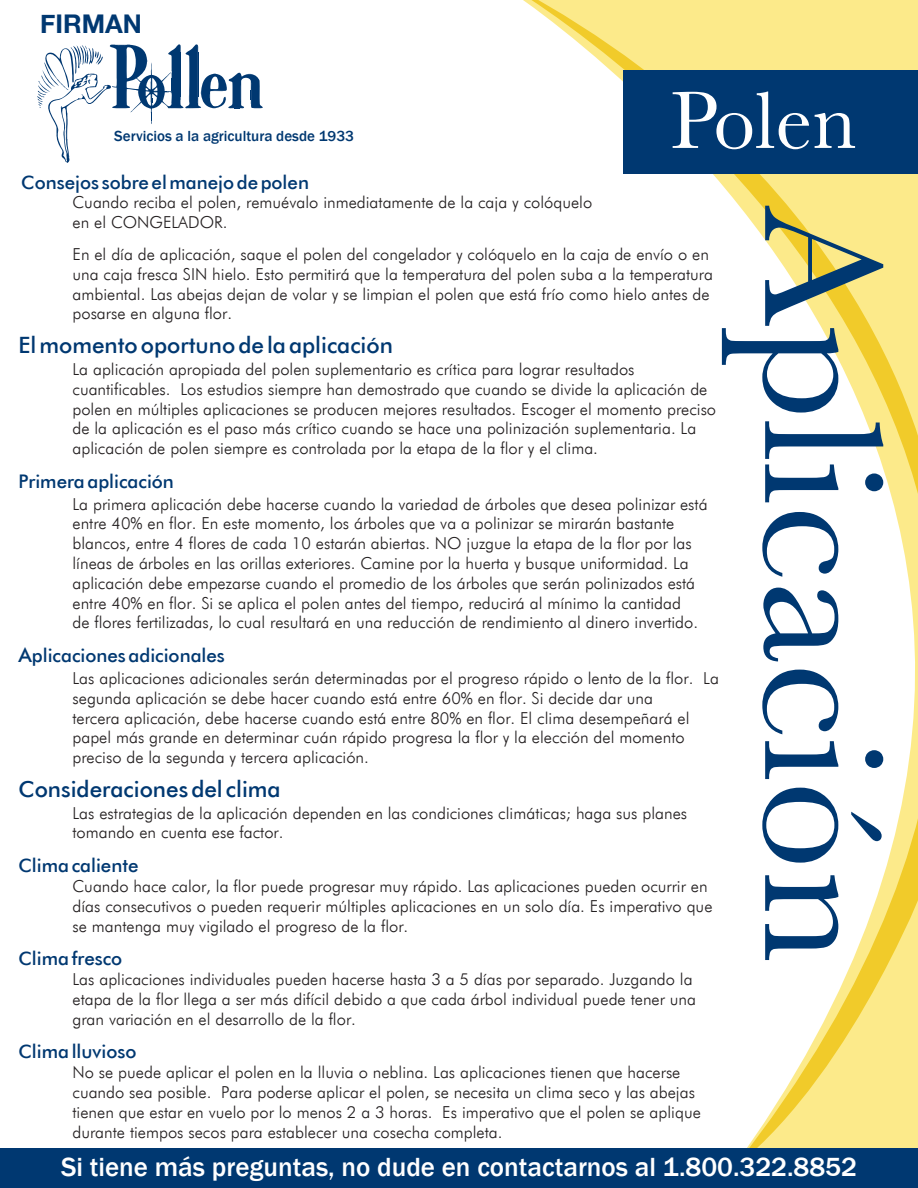
<style>
.page{position:relative;width:918px;height:1188px;background:#fff}
.page>*{position:absolute;margin:0;border:0;box-sizing:border-box;transform-origin:0 0}
.t1{font:175.95px "Baskerville";color:#003871}
.t2{font:84px "Baskerville";color:#fff}
.t3{font:500 27px "Franklin Gothic";color:#fff}
.t4{font:700 25.8px "Helvetica Neue";color:#003871}
.t5{font:22.5px "Futuri SW";color:#003871}
.t6{font:18.75px "Futuri SW";color:#003871}
.t7{font:300 16.5px/19.8px "Futuri SW";color:#231f20}
.t8{font:500 15px "Franklin Gothic";color:#003871}
.s1{font-size:20.25px}
</style>
<div class="page">
<svg style="left:885px;top:491px;width:33px;height:378px"></svg>
<svg style="left:747px;top:869px;width:171px;height:279px"></svg>
<svg style="left:523px;top:0;width:395px;height:491px"></svg>
<div style="left:623px;top:70px;width:295px;height:103px;background:#003871"></div>
<div style="left:0;top:1148px;width:918px;height:40px;background:#003871"></div>
<svg style="left:37px;top:44px;width:226px;height:119px"></svg>
<h3 class="t4" style="left:40px;top:3px;width:103px">FIRMAN</h3>
<p class="t8" style="left:114px;top:127px;width:241px">Servicios a la agricultura desde 1933</p>
<h2 class="t2" style="left:670px;top:67px;width:188px">Polen</h2>
<p class="t6" style="left:21px;top:170px;width:289px">Consejos sobre el manejo de polen</p>
<p class="t7" style="left:73px;top:193px;width:521px">Cuando reciba el polen, remuévalo inmediatamente de la caja y colóquelo en el CONGELADOR.</p>
<p class="t7" style="left:73px;top:244px;width:642px">En el día de aplicación, saque el polen del congelador y colóquelo en la caja de envío o en una caja fresca SIN hielo. Esto permitirá que la temperatura del polen suba a la temperatura ambiental. Las abejas dejan de volar y se limpian el polen que está frío como hielo antes de posarse en alguna flor.</p>
<h3 class="t5" style="left:19px;top:331px;width:376px">El momento oportuno de la aplicación</h3>
<p class="t7" style="left:73px;top:359px;width:645px">La aplicación apropiada del polen suplementario es crítica para lograr resultados cuantificables. Los estudios siempre han demostrado que cuando se divide la aplicación de polen en múltiples aplicaciones se producen mejores resultados. Escoger el momento preciso de la aplicación es el paso más crítico cuando se hace una polinización suplementaria. La aplicación de polen siempre es controlada por la etapa de la flor y el clima.</p>
<p class="t6" style="left:19px;top:469px;width:157px">Primera aplicación</p>
<p class="t7" style="left:73px;top:494px;width:637px">La primera aplicación debe hacerse cuando la variedad de árboles que desea polinizar está entre 40% en flor. En este momento, los árboles que va a polinizar se mirarán bastante blancos, entre 4 flores de cada 10 estarán abiertas. NO juzgue la etapa de la flor por las líneas de árboles en las orillas exteriores. Camine por la huerta y busque uniformidad. La aplicación debe empezarse cuando el promedio de los árboles que serán polinizados está entre 40% en flor. Si se aplica el polen antes del tiempo, reducirá al mínimo la cantidad<br>de flores fertilizadas, lo cual resultará en una reducción de rendimiento al dinero invertido.</p>
<p class="t6" style="left:19px;top:644px;width:208px"><span class="s1">A</span>plicaciones adicionales</p>
<p class="t7" style="left:73px;top:668px;width:648px">Las aplicaciones adicionales serán determinadas por el progreso rápido o lento de la flor. La segunda aplicación se debe hacer cuando está entre 60% en flor. Si decide dar una<br>tercera aplicación, debe hacerse cuando está entre 80% en flor. El clima desempeñará el papel más grande en determinar cuán rápido progresa la flor y la elección del momento preciso de la segunda y tercera aplicación.</p>
<h3 class="t5" style="left:19px;top:775px;width:264px">Consideraciones del clima</h3>
<p class="t7" style="left:73px;top:803px;width:616px">Las estrategias de la aplicación dependen en las condiciones climáticas; haga sus planes tomando en cuenta ese factor.</p>
<p class="t6" style="left:19px;top:854px;width:122px">Clima caliente</p>
<p class="t7" style="left:73px;top:876px;width:642px">Cuando hace calor, la flor puede progresar muy rápido. Las aplicaciones pueden ocurrir en días consecutivos o pueden requerir múltiples aplicaciones en un solo día. Es imperativo que se mantenga muy vigilado el progreso de la flor.</p>
<p class="t6" style="left:19px;top:947px;width:105px">Clima fresco</p>
<p class="t7" style="left:73px;top:969px;width:625px">Las aplicaciones individuales pueden hacerse hasta 3 a 5 días por separado. Juzgando la etapa de la flor llega a ser más difícil debido a que cada árbol individual puede tener una gran variación en el desarrollo de la flor.</p>
<p class="t6" style="left:19px;top:1040px;width:119px">Clima lluvioso</p>
<p class="t7" style="left:73px;top:1062px;width:630px">No se puede aplicar el polen en la lluvia o neblina. Las aplicaciones tienen que hacerse cuando sea posible. Para poderse aplicar el polen, se necesita un clima seco y las abejas tienen que estar en vuelo por lo menos 2 a 3 horas. Es imperativo que el polen se aplique durante tiempos secos para establecer una cosecha completa.</p>
<h1 class="t1" style="left:934px;top:206px;width:760px;rotate:90deg">Aplicación</h1>
<h3 class="t3" style="left:61px;top:1150px;width:797px">Si tiene más preguntas, no dude en contactarnos al 1.800.322.8852</h3>
</div>
